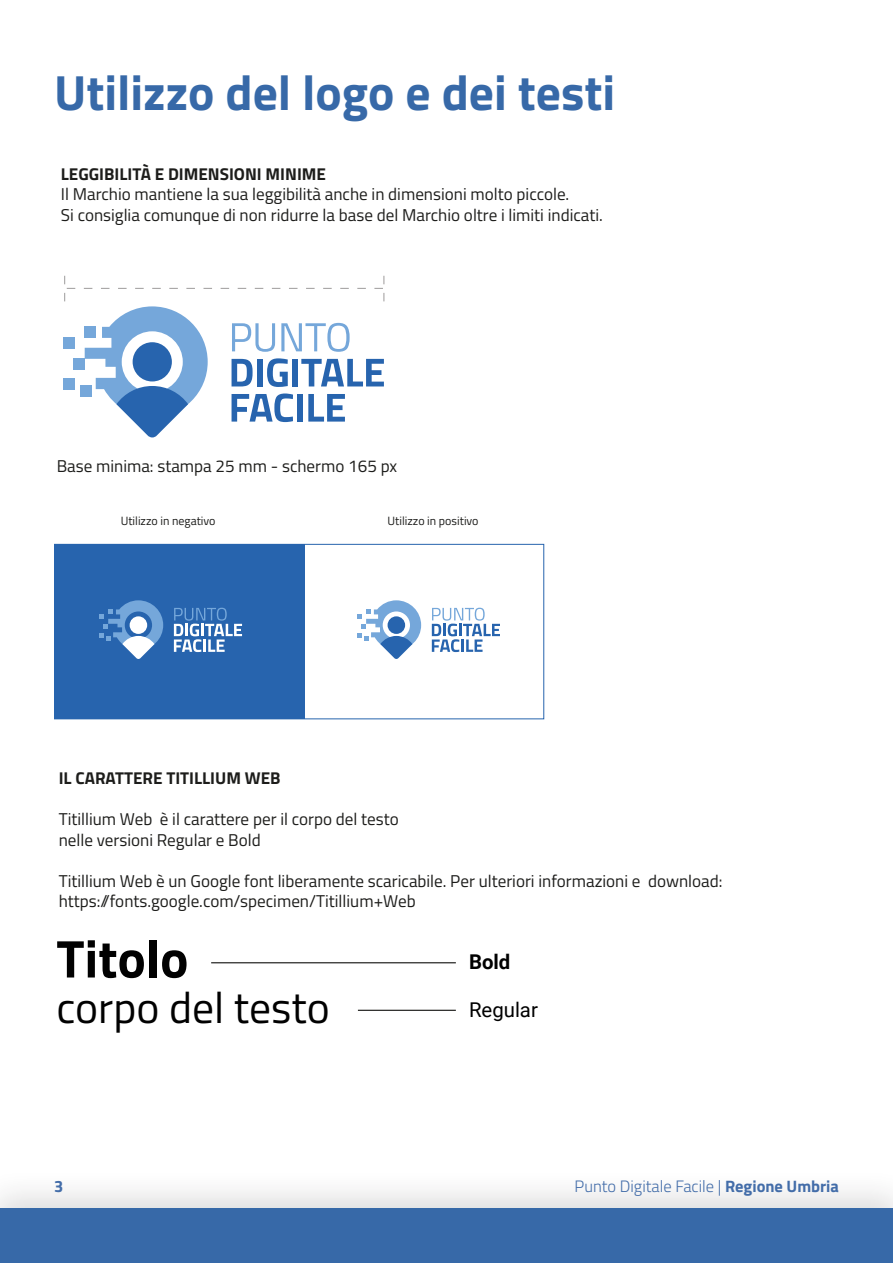
<style>
.page{position:relative;width:893px;height:1263px;background:#fff}
.page>*{position:absolute;margin:0;border:0;box-sizing:border-box;transform-origin:0 0}
.t1{font:700 53.1px "Titillium Web";color:#010101}
.t2{font:700 49.5px "Titillium Web";color:#3769a8}
.t3{font:43.65px "Titillium Web";color:#010101}
.t4{font:700 37.2px "Titillium Web";color:#010101}
.t5{font:20.4px "Roboto";color:#010101}
.t6{font:700 20.4px "Roboto";color:#010101}
.t7{font:17.1px/20.5px "Titillium Web";color:#1d1d1b}
.t8{font:700 17.1px "Titillium Web";color:#1d1d1b}
.t9{font:300 16.5px "Titillium Web";color:#436da9}
.t10{font:700 16.5px "Titillium Web";color:#436da9}
.t11{font:700 14.25px "Roboto";color:#010101}
.t12{font:12px "Titillium Web";color:#1d1d1b}
.t13{font:700 12px "Titillium Web";color:#1d1d1b}
.s1{font-weight:700}
</style>
<div class="page">
<div style="left:0;top:1167px;width:893px;height:96px;background:#231f20;opacity:.16"></div>
<div style="left:0;top:1209px;width:893px;height:54px;background:#3769a8"></div>
<svg style="left:64px;top:276px;width:321px;height:161px"></svg>
<div style="left:54px;top:544px;width:251px;height:175px;background:#2764ae"></div>
<svg style="left:432px;top:608px;width:68px;height:44px"></svg>
<svg style="left:357px;top:600px;width:64px;height:59px"></svg>
<svg style="left:174px;top:608px;width:68px;height:44px"></svg>
<svg style="left:99px;top:600px;width:64px;height:59px"></svg>
<hr style="left:211px;top:962px;width:245px;height:1px;background:#1d1d1b">
<hr style="left:358px;top:1010px;width:98px;height:1px;background:#1d1d1b">
<p class="t2" style="left:54px;top:55px;width:563px">Utilizzo del logo e dei testi</p>
<p class="t7" style="left:61px;top:162px;width:544px"><span class="s1">LEGGIBILITÀ E DIMENSIONI MINIME<br></span>Il Marchio mantiene la sua leggibilità anche in dimensioni molto piccole.<br>Si consiglia comunque di non ridurre la base del Marchio oltre i limiti indicati.</p>
<p class="t7" style="left:57px;top:455px;width:342px">Base minima: stampa 25 mm - schermo 165 px</p>
<p class="t12" style="left:121px;top:512px;width:96px">Utilizzo in negativo</p>
<p class="t12" style="left:388px;top:512px;width:93px">Utilizzo in positivo</p>
<p class="t8" style="left:59px;top:765px;width:223px">IL CARATTERE TITILLIUM WEB</p>
<p class="t7" style="left:59px;top:808px;width:342px">Titillium Web è il carattere per il corpo del testo nelle versioni Regular e Bold</p>
<p class="t7" style="left:59px;top:870px;width:665px">Titillium Web è un Google font liberamente scaricabile. Per ulteriori informazioni e download: https://fonts.google.com/specimen/Titillium+Web</p>
<p class="t13" style="left:54px;top:769px;width:157px">IL CARATTERE TITILLIUM WEB</p>
<p class="t12" style="left:54px;top:812px;width:143px">nelle versioni Regular e Bold</p>
<p class="t4" style="left:53px;top:876px;width:94px">Titolo</p>
<p class="t11" style="left:342px;top:897px;width:30px">Bold</p>
<p class="t1" style="left:56px;top:918px;width:133px">Titolo</p>
<p class="t3" style="left:56px;top:975px;width:275px">corpo del testo</p>
<p class="t6" style="left:469px;top:947px;width:43px">Bold</p>
<p class="t5" style="left:469px;top:995px;width:70px">Regular</p>
<p class="t10" style="left:54px;top:1174px;width:11px">3</p>
<p class="t9" style="left:575px;top:1174px;width:266px">Punto Digitale Facile | <span class="s1">Regione Umbria</span></p>
</div>
